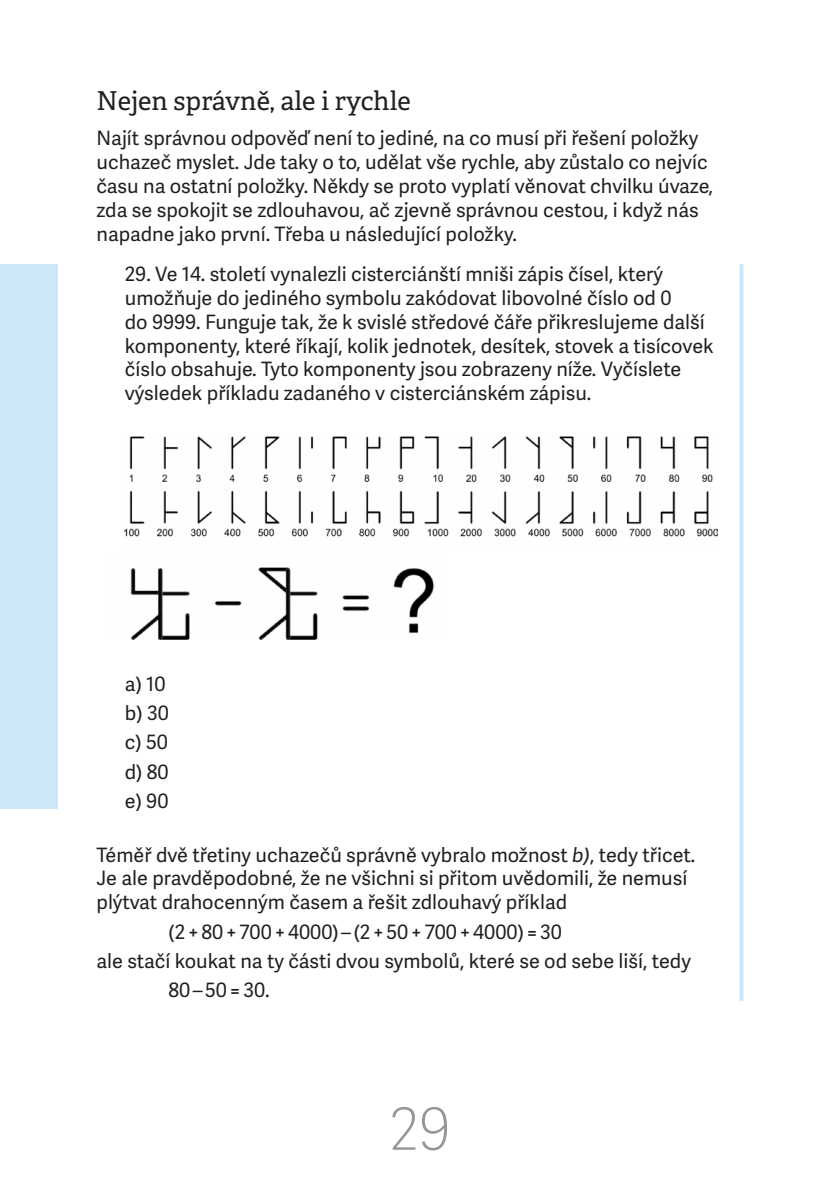
<style>
.page{position:relative;width:840px;height:1191px;background:#fff}
.page>*{position:absolute;margin:0;border:0;box-sizing:border-box;transform-origin:0 0}
.t1{font:100 58px "Adelle Sans";color:#939598}
.nadpis{font:26px "Adelle";color:#231f20}
.t2{font:19.8px/23.8px "Adelle Sans";color:#231f20}
.s1{font-style:italic}
</style>
<div class="page">
<svg style="left:739px;top:264px;width:4px;height:737px;background:#d3e9f8"></svg>
<div style="left:0;top:264px;width:57px;height:545px;background:#cde7f8"></div>
<img style="left:124px;top:437px;width:592px;height:100px">
<img style="left:130px;top:567px;width:305px;height:73px">
<p class="nadpis" style="left:96px;top:85px;width:315px">Nejen správně, ale i rychle</p>
<p class="t2" style="left:96px;top:127px;width:618px">Najít správnou odpověď není to jediné, na co musí při řešení položky uchazeč myslet. Jde taky o to, udělat vše rychle, aby zůstalo co nejvíc času na ostatní položky. Někdy se proto vyplatí věnovat chvilku úvaze, zda se spokojit se zdlouhavou, ač zjevně správnou cestou, i když nás napadne jako první. Třeba u následující položky.</p>
<p class="t2" style="left:125px;top:263px;width:590px">29. Ve 14. století vynalezli cisterciánští mniši zápis čísel, který umožňuje do jediného symbolu zakódovat libovolné číslo od 0<br>do 9999. Funguje tak, že k svislé středové čáře přikreslujeme další komponenty, které říkají, kolik jednotek, desítek, stovek a tisícovek číslo obsahuje. Tyto komponenty jsou zobrazeny níže. Vyčíslete výsledek příkladu zadaného v cisterciánském zápisu.</p>
<p class="t2" style="left:125px;top:672px;width:42px">a) 10</p>
<p class="t2" style="left:125px;top:701px;width:45px">b) 30</p>
<p class="t2" style="left:125px;top:731px;width:45px">c) 50</p>
<p class="t2" style="left:125px;top:760px;width:45px">d) 80</p>
<p class="t2" style="left:125px;top:790px;width:45px">e) 90</p>
<p class="t2" style="left:96px;top:843px;width:600px">Téměř dvě třetiny uchazečů správně vybralo možnost <span class="s1">b)</span>, tedy třicet.<br>Je ale pravděpodobné, že ne všichni si přitom uvědomili, že nemusí plýtvat drahocenným časem a řešit zdlouhavý příklad</p>
<p class="t2" style="left:168px;top:920px;width:395px">(2 + 80 + 700 + 4000) – (2 + 50 + 700 + 4000) = 30</p>
<p class="t2" style="left:96px;top:949px;width:595px">ale stačí koukat na ty části dvou symbolů, které se od sebe liší, tedy</p>
<p class="t2" style="left:168px;top:979px;width:103px">80 – 50 = 30.</p>
<h1 class="t1" style="left:389px;top:1095px;width:63px">29</h1>
</div>
